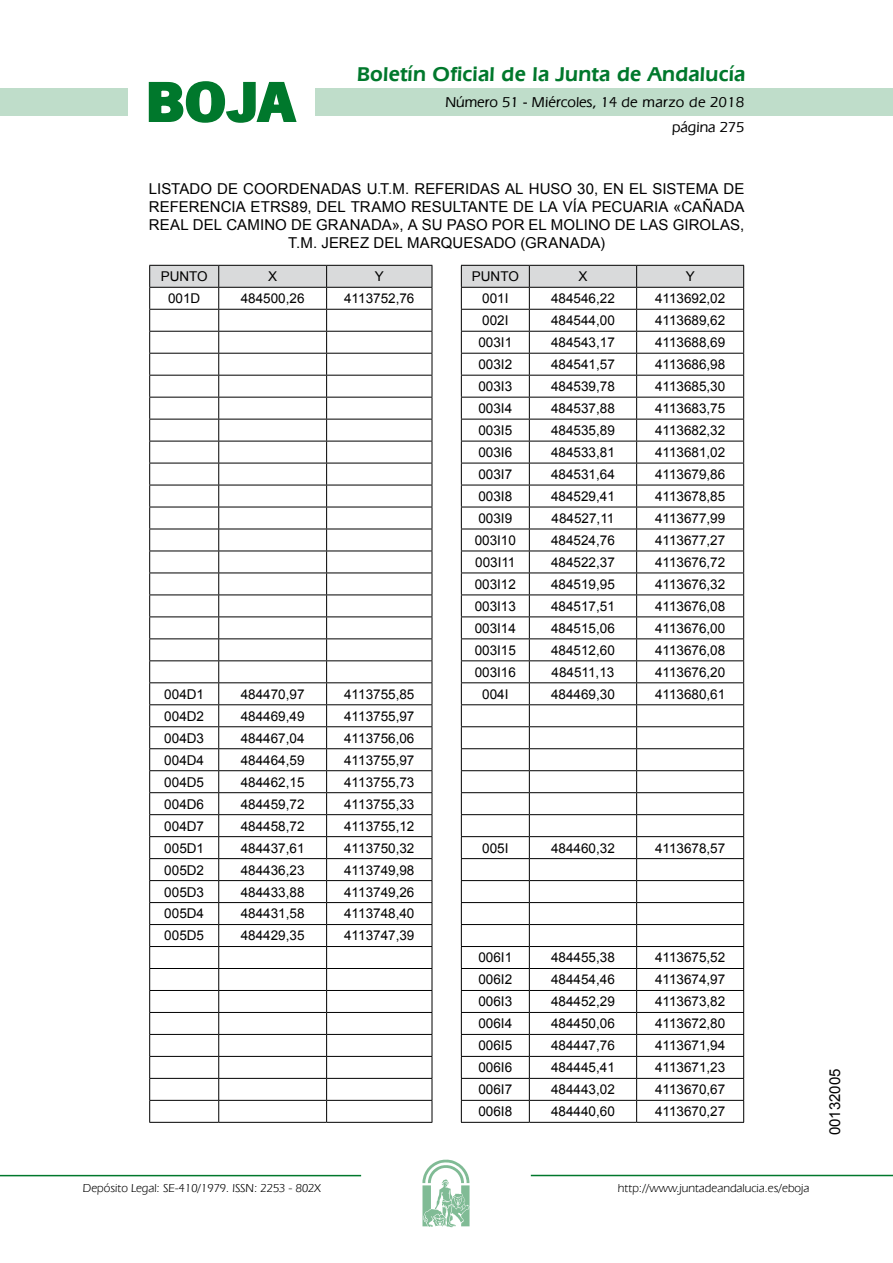
<style>
.page{position:relative;width:893px;height:1263px;background:#fff}
.page>*{position:absolute;margin:0;border:0;box-sizing:border-box;transform-origin:0 0}
.t1{font:700 57.75px "News Got T";color:#00782c;scale:1.14 1}
.t2{font:600 21px "Eras IT Cby BT";letter-spacing:.01em;color:#00782c}
.t3{font:15px/18px "Arial";letter-spacing:.005em;color:#000;text-align:center}
.t4{font:500 15px/24.5px "Eras IT Cby BT";color:#000;text-align:right}
.t5{font:13.5px "Arial";color:#000}
.t6{font:12px "Eras IT Cby BT";color:#000}
</style>
<div class="page">
<div style="left:315px;top:88px;width:577px;height:28px;background:#bfddca"></div>
<div style="left:0;top:88px;width:128px;height:28px;background:#bfddca"></div>
<hr style="left:0;top:1175px;width:361px;height:1px;background:#00782c">
<svg style="left:422px;top:1159px;width:47px;height:68px"></svg>
<hr style="left:531px;top:1175px;width:361px;height:1px;background:#00782c">
<svg style="left:148px;top:81px;width:149px;height:42px"></svg>
<hr style="left:149px;top:1122px;width:70px;height:1px;background:#000">
<hr style="left:219px;top:1122px;width:107px;height:1px;background:#000">
<hr style="left:326px;top:1122px;width:106px;height:1px;background:#000">
<hr style="left:461px;top:1122px;width:68px;height:1px;background:#000">
<hr style="left:529px;top:1122px;width:107px;height:1px;background:#000">
<hr style="left:636px;top:1122px;width:108px;height:1px;background:#000">
<svg style="left:149px;top:265px;width:595px;height:857px"></svg>
<h1 class="t1" style="left:145px;top:68px;width:133px">BOJA</h1>
<h2 class="t2" style="left:357px;top:62px;width:390px">Boletín Oficial de la Junta de Andalucía</h2>
<p class="t4" style="left:445px;top:90px;width:300px">Número 51 - Miércoles, 14 de marzo de 2018 página 275</p>
<p class="t3" style="left:149px;top:180px;width:597px">LISTADO DE COORDENADAS U.T.M. REFERIDAS AL HUSO 30, EN EL SISTEMA DE REFERENCIA ETRS89, DEL TRAMO RESULTANTE DE LA VÍA PECUARIA «CAÑADA REAL DEL CAMINO DE GRANADA», A SU PASO POR EL MOLINO DE LAS GIROLAS, T.M. JEREZ DEL MARQUESADO (GRANADA)</p>
<p class="t5" style="left:161px;top:268px;width:49px">PUNTO</p>
<p class="t5" style="left:268px;top:268px;width:11px">X</p>
<p class="t5" style="left:375px;top:268px;width:11px">Y</p>
<p class="t5" style="left:472px;top:268px;width:49px">PUNTO</p>
<p class="t5" style="left:578px;top:268px;width:11px">X</p>
<p class="t5" style="left:685px;top:268px;width:11px">Y</p>
<p class="t5" style="left:168px;top:290px;width:34px">001D</p>
<p class="t5" style="left:241px;top:290px;width:65px">484500,26</p>
<p class="t5" style="left:344px;top:290px;width:72px">4113752,76</p>
<p class="t5" style="left:482px;top:290px;width:28px">001I</p>
<p class="t5" style="left:551px;top:290px;width:65px">484546,22</p>
<p class="t5" style="left:655px;top:290px;width:72px">4113692,02</p>
<p class="t5" style="left:482px;top:312px;width:28px">002I</p>
<p class="t5" style="left:551px;top:312px;width:65px">484544,00</p>
<p class="t5" style="left:655px;top:312px;width:72px">4113689,62</p>
<p class="t5" style="left:478px;top:334px;width:35px">003I1</p>
<p class="t5" style="left:551px;top:334px;width:65px">484543,17</p>
<p class="t5" style="left:655px;top:334px;width:72px">4113688,69</p>
<p class="t5" style="left:478px;top:356px;width:35px">003I2</p>
<p class="t5" style="left:551px;top:356px;width:65px">484541,57</p>
<p class="t5" style="left:655px;top:356px;width:72px">4113686,98</p>
<p class="t5" style="left:478px;top:377px;width:35px">003I3</p>
<p class="t5" style="left:551px;top:377px;width:65px">484539,78</p>
<p class="t5" style="left:655px;top:377px;width:72px">4113685,30</p>
<p class="t5" style="left:478px;top:399px;width:35px">003I4</p>
<p class="t5" style="left:551px;top:399px;width:65px">484537,88</p>
<p class="t5" style="left:655px;top:399px;width:72px">4113683,75</p>
<p class="t5" style="left:478px;top:421px;width:35px">003I5</p>
<p class="t5" style="left:551px;top:421px;width:65px">484535,89</p>
<p class="t5" style="left:655px;top:421px;width:72px">4113682,32</p>
<p class="t5" style="left:478px;top:443px;width:35px">003I6</p>
<p class="t5" style="left:551px;top:443px;width:65px">484533,81</p>
<p class="t5" style="left:655px;top:443px;width:72px">4113681,02</p>
<p class="t5" style="left:478px;top:465px;width:35px">003I7</p>
<p class="t5" style="left:551px;top:465px;width:65px">484531,64</p>
<p class="t5" style="left:655px;top:465px;width:72px">4113679,86</p>
<p class="t5" style="left:478px;top:487px;width:35px">003I8</p>
<p class="t5" style="left:551px;top:487px;width:65px">484529,41</p>
<p class="t5" style="left:655px;top:487px;width:72px">4113678,85</p>
<p class="t5" style="left:478px;top:509px;width:35px">003I9</p>
<p class="t5" style="left:551px;top:509px;width:64px">484527,11</p>
<p class="t5" style="left:655px;top:509px;width:72px">4113677,99</p>
<p class="t5" style="left:474px;top:531px;width:43px">003I10</p>
<p class="t5" style="left:551px;top:531px;width:65px">484524,76</p>
<p class="t5" style="left:655px;top:531px;width:72px">4113677,27</p>
<p class="t5" style="left:475px;top:553px;width:42px">003I11</p>
<p class="t5" style="left:551px;top:553px;width:65px">484522,37</p>
<p class="t5" style="left:655px;top:553px;width:72px">4113676,72</p>
<p class="t5" style="left:474px;top:575px;width:43px">003I12</p>
<p class="t5" style="left:551px;top:575px;width:65px">484519,95</p>
<p class="t5" style="left:655px;top:575px;width:72px">4113676,32</p>
<p class="t5" style="left:474px;top:597px;width:43px">003I13</p>
<p class="t5" style="left:551px;top:597px;width:65px">484517,51</p>
<p class="t5" style="left:655px;top:597px;width:72px">4113676,08</p>
<p class="t5" style="left:474px;top:619px;width:43px">003I14</p>
<p class="t5" style="left:551px;top:619px;width:65px">484515,06</p>
<p class="t5" style="left:655px;top:619px;width:72px">4113676,00</p>
<p class="t5" style="left:474px;top:641px;width:43px">003I15</p>
<p class="t5" style="left:551px;top:641px;width:65px">484512,60</p>
<p class="t5" style="left:655px;top:641px;width:72px">4113676,08</p>
<p class="t5" style="left:474px;top:663px;width:43px">003I16</p>
<p class="t5" style="left:551px;top:663px;width:64px">484511,13</p>
<p class="t5" style="left:655px;top:663px;width:72px">4113676,20</p>
<p class="t5" style="left:164px;top:685px;width:41px">004D1</p>
<p class="t5" style="left:241px;top:685px;width:65px">484470,97</p>
<p class="t5" style="left:344px;top:685px;width:72px">4113755,85</p>
<p class="t5" style="left:482px;top:685px;width:28px">004I</p>
<p class="t5" style="left:551px;top:685px;width:65px">484469,30</p>
<p class="t5" style="left:655px;top:685px;width:72px">4113680,61</p>
<p class="t5" style="left:164px;top:707px;width:41px">004D2</p>
<p class="t5" style="left:241px;top:707px;width:65px">484469,49</p>
<p class="t5" style="left:344px;top:707px;width:72px">4113755,97</p>
<p class="t5" style="left:164px;top:729px;width:41px">004D3</p>
<p class="t5" style="left:241px;top:729px;width:65px">484467,04</p>
<p class="t5" style="left:344px;top:729px;width:72px">4113756,06</p>
<p class="t5" style="left:164px;top:751px;width:41px">004D4</p>
<p class="t5" style="left:241px;top:751px;width:65px">484464,59</p>
<p class="t5" style="left:344px;top:751px;width:72px">4113755,97</p>
<p class="t5" style="left:164px;top:773px;width:41px">004D5</p>
<p class="t5" style="left:241px;top:773px;width:65px">484462,15</p>
<p class="t5" style="left:344px;top:773px;width:72px">4113755,73</p>
<p class="t5" style="left:164px;top:795px;width:41px">004D6</p>
<p class="t5" style="left:241px;top:795px;width:65px">484459,72</p>
<p class="t5" style="left:344px;top:795px;width:72px">4113755,33</p>
<p class="t5" style="left:164px;top:817px;width:41px">004D7</p>
<p class="t5" style="left:241px;top:817px;width:65px">484458,72</p>
<p class="t5" style="left:344px;top:817px;width:72px">4113755,12</p>
<p class="t5" style="left:164px;top:839px;width:41px">005D1</p>
<p class="t5" style="left:241px;top:839px;width:65px">484437,61</p>
<p class="t5" style="left:344px;top:839px;width:72px">4113750,32</p>
<p class="t5" style="left:482px;top:839px;width:28px">005I</p>
<p class="t5" style="left:551px;top:839px;width:65px">484460,32</p>
<p class="t5" style="left:655px;top:839px;width:72px">4113678,57</p>
<p class="t5" style="left:164px;top:861px;width:41px">005D2</p>
<p class="t5" style="left:241px;top:861px;width:65px">484436,23</p>
<p class="t5" style="left:344px;top:861px;width:72px">4113749,98</p>
<p class="t5" style="left:164px;top:883px;width:41px">005D3</p>
<p class="t5" style="left:241px;top:883px;width:65px">484433,88</p>
<p class="t5" style="left:344px;top:883px;width:72px">4113749,26</p>
<p class="t5" style="left:164px;top:905px;width:41px">005D4</p>
<p class="t5" style="left:241px;top:905px;width:65px">484431,58</p>
<p class="t5" style="left:344px;top:905px;width:72px">4113748,40</p>
<p class="t5" style="left:164px;top:927px;width:41px">005D5</p>
<p class="t5" style="left:241px;top:927px;width:65px">484429,35</p>
<p class="t5" style="left:344px;top:927px;width:72px">4113747,39</p>
<p class="t5" style="left:478px;top:949px;width:35px">006I1</p>
<p class="t5" style="left:551px;top:949px;width:65px">484455,38</p>
<p class="t5" style="left:655px;top:949px;width:72px">4113675,52</p>
<p class="t5" style="left:478px;top:971px;width:35px">006I2</p>
<p class="t5" style="left:551px;top:971px;width:65px">484454,46</p>
<p class="t5" style="left:655px;top:971px;width:72px">4113674,97</p>
<p class="t5" style="left:478px;top:993px;width:35px">006I3</p>
<p class="t5" style="left:551px;top:993px;width:65px">484452,29</p>
<p class="t5" style="left:655px;top:993px;width:72px">4113673,82</p>
<p class="t5" style="left:478px;top:1015px;width:35px">006I4</p>
<p class="t5" style="left:551px;top:1015px;width:65px">484450,06</p>
<p class="t5" style="left:655px;top:1015px;width:72px">4113672,80</p>
<p class="t5" style="left:478px;top:1037px;width:35px">006I5</p>
<p class="t5" style="left:551px;top:1037px;width:65px">484447,76</p>
<p class="t5" style="left:655px;top:1037px;width:72px">4113671,94</p>
<p class="t5" style="left:478px;top:1059px;width:35px">006I6</p>
<p class="t5" style="left:551px;top:1059px;width:65px">484445,41</p>
<p class="t5" style="left:655px;top:1059px;width:72px">4113671,23</p>
<p class="t5" style="left:478px;top:1081px;width:35px">006I7</p>
<p class="t5" style="left:551px;top:1081px;width:65px">484443,02</p>
<p class="t5" style="left:655px;top:1081px;width:72px">4113670,67</p>
<p class="t5" style="left:478px;top:1103px;width:35px">006I8</p>
<p class="t5" style="left:551px;top:1103px;width:65px">484440,60</p>
<p class="t5" style="left:655px;top:1103px;width:72px">4113670,27</p>
<p class="t6" style="left:83px;top:1181px;width:239px">Depósito Legal: SE-410/1979. ISSN: 2253 - 802X</p>
<p class="t6" style="left:618px;top:1181px;width:193px">http://www.juntadeandalucia.es/eboja</p>
<p class="t3" style="left:826px;top:1135px;width:68px;rotate:-90deg">00132005</p>
</div>
